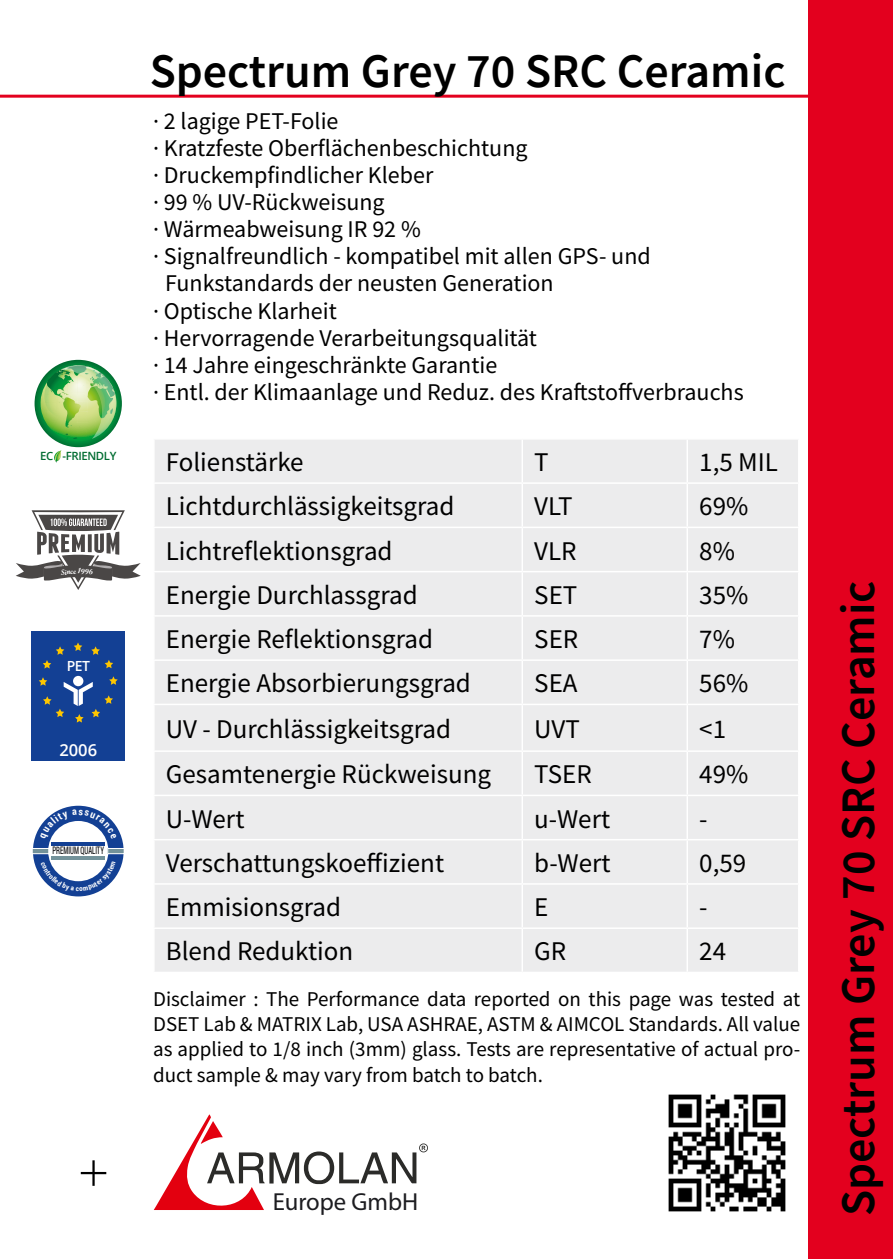
<style>
.page{position:relative;width:893px;height:1259px;background:#fff}
.page>*{position:absolute;margin:0;border:0;box-sizing:border-box;transform-origin:0 0}
.t1{font:600 48px "Source Sans Pro";color:#000}
.t2{font:27px "Source Sans Pro";color:#000}
.t3{font:24.6px "Myriad Pro";color:#1c1c20}
.t4{font:24px "Source Sans Pro";color:#000}
.t5{font:21px/25.2px "Source Sans Pro";color:#000;text-align:justify}
.t6{font:600 16.5px "Open Sans";color:#fff}
.t7{font:600 14.1px "Open Sans";color:#fff}
.t8{font:600 11.4px "Open Sans";letter-spacing:-.035em;color:#006c31}
.t9{font:10.5px "Roboto Condensed";color:#020204;scale:.66 1}
</style>
<div class="page">
<hr style="left:81px;top:1172px;width:25px;height:2px;background:#000">
<hr style="left:92px;top:1160px;width:3px;height:25px;background:#000">
<svg style="left:35px;top:360px;width:87px;height:87px"></svg>
<img style="left:39px;top:365px;width:78px;height:78px">
<svg style="left:54px;top:450px;width:8px;height:12px"></svg>
<div style="left:31px;top:631px;width:94px;height:130px;background:#134094"></div>
<svg style="left:43px;top:646px;width:21px;height:22px"></svg>
<svg style="left:74px;top:642px;width:8px;height:9px"></svg>
<svg style="left:91px;top:646px;width:22px;height:22px"></svg>
<svg style="left:39px;top:676px;width:79px;height:46px"></svg>
<div style="left:32px;top:848px;width:17px;height:6px;border:1px solid #fff"></div>
<div style="left:809px;top:0;width:84px;height:1259px;background:#e3001e"></div>
<svg style="left:419px;top:1143px;width:9px;height:9px"></svg>
<svg style="left:422px;top:1145px;width:4px;height:5px"></svg>
<svg style="left:154px;top:1114px;width:262px;height:96px"></svg>
<hr style="left:0;top:95px;width:809px;height:3px;background:#e3001e">
<div style="left:155px;top:440px;width:643px;height:531px;background:#ececed"></div>
<hr style="left:521px;top:439px;width:2px;height:43px;background:#fff">
<hr style="left:686px;top:439px;width:2px;height:43px;background:#fff">
<hr style="left:153px;top:482px;width:369px;height:2px;background:#fff">
<hr style="left:522px;top:482px;width:165px;height:2px;background:#fff">
<hr style="left:521px;top:484px;width:2px;height:42px;background:#fff">
<hr style="left:687px;top:482px;width:112px;height:2px;background:#fff">
<hr style="left:686px;top:484px;width:2px;height:42px;background:#fff">
<hr style="left:153px;top:526px;width:369px;height:2px;background:#fff">
<hr style="left:522px;top:526px;width:165px;height:2px;background:#fff">
<hr style="left:521px;top:528px;width:2px;height:43px;background:#fff">
<hr style="left:687px;top:526px;width:112px;height:2px;background:#fff">
<hr style="left:686px;top:528px;width:2px;height:43px;background:#fff">
<hr style="left:153px;top:571px;width:369px;height:1px;background:#fff">
<hr style="left:522px;top:571px;width:165px;height:1px;background:#fff">
<hr style="left:521px;top:572px;width:2px;height:43px;background:#fff">
<hr style="left:687px;top:571px;width:112px;height:1px;background:#fff">
<hr style="left:686px;top:572px;width:2px;height:43px;background:#fff">
<hr style="left:153px;top:615px;width:369px;height:1px;background:#fff">
<hr style="left:522px;top:615px;width:165px;height:1px;background:#fff">
<hr style="left:521px;top:616px;width:2px;height:43px;background:#fff">
<hr style="left:687px;top:615px;width:112px;height:1px;background:#fff">
<hr style="left:686px;top:616px;width:2px;height:43px;background:#fff">
<hr style="left:153px;top:659px;width:369px;height:2px;background:#fff">
<hr style="left:522px;top:659px;width:165px;height:2px;background:#fff">
<hr style="left:521px;top:661px;width:2px;height:42px;background:#fff">
<hr style="left:687px;top:659px;width:112px;height:2px;background:#fff">
<hr style="left:686px;top:661px;width:2px;height:42px;background:#fff">
<hr style="left:153px;top:703px;width:369px;height:2px;background:#fff">
<hr style="left:522px;top:703px;width:165px;height:2px;background:#fff">
<hr style="left:521px;top:705px;width:2px;height:45px;background:#fff">
<hr style="left:687px;top:703px;width:112px;height:2px;background:#fff">
<hr style="left:686px;top:705px;width:2px;height:45px;background:#fff">
<hr style="left:153px;top:750px;width:369px;height:2px;background:#fff">
<hr style="left:522px;top:750px;width:165px;height:2px;background:#fff">
<hr style="left:521px;top:752px;width:2px;height:42px;background:#fff">
<hr style="left:687px;top:750px;width:112px;height:2px;background:#fff">
<hr style="left:686px;top:752px;width:2px;height:42px;background:#fff">
<hr style="left:153px;top:794px;width:369px;height:2px;background:#fff">
<hr style="left:522px;top:794px;width:165px;height:2px;background:#fff">
<hr style="left:521px;top:796px;width:2px;height:43px;background:#fff">
<hr style="left:687px;top:794px;width:112px;height:2px;background:#fff">
<hr style="left:686px;top:796px;width:2px;height:43px;background:#fff">
<hr style="left:153px;top:839px;width:369px;height:1px;background:#fff">
<hr style="left:522px;top:839px;width:165px;height:1px;background:#fff">
<hr style="left:521px;top:840px;width:2px;height:43px;background:#fff">
<hr style="left:687px;top:839px;width:112px;height:1px;background:#fff">
<hr style="left:686px;top:840px;width:2px;height:43px;background:#fff">
<hr style="left:153px;top:883px;width:369px;height:1px;background:#fff">
<hr style="left:522px;top:883px;width:165px;height:1px;background:#fff">
<hr style="left:521px;top:884px;width:2px;height:43px;background:#fff">
<hr style="left:687px;top:883px;width:112px;height:1px;background:#fff">
<hr style="left:686px;top:884px;width:2px;height:43px;background:#fff">
<hr style="left:153px;top:927px;width:369px;height:2px;background:#fff">
<hr style="left:522px;top:927px;width:165px;height:2px;background:#fff">
<hr style="left:521px;top:929px;width:2px;height:42px;background:#fff">
<hr style="left:687px;top:927px;width:112px;height:2px;background:#fff">
<hr style="left:686px;top:929px;width:2px;height:42px;background:#fff">
<img style="left:668px;top:1094px;width:118px;height:118px">
<svg style="left:16px;top:510px;width:125px;height:80px"></svg>
<svg style="left:33px;top:805px;width:91px;height:91px"></svg>
<p class="t8" style="left:40px;top:448px;width:78px">EC -FRIENDLY</p>
<p class="t7" style="left:67px;top:656px;width:25px">PET</p>
<p class="t6" style="left:59px;top:738px;width:39px">2006</p>
<p class="t9" style="left:52px;top:843px;width:80px">PREMIUM QUALITY</p>
<h1 class="t1" style="left:150px;top:40px;width:637px">Spectrum Grey 70 SRC Ceramic</h1>
<p class="t4" style="left:153px;top:106px;width:187px">· 2 lagige PET-Folie</p>
<p class="t4" style="left:153px;top:133px;width:376px">· Kratzfeste Oberflächenbeschichtung</p>
<p class="t4" style="left:153px;top:160px;width:282px">· Druckempfindlicher Kleber</p>
<p class="t4" style="left:153px;top:187px;width:233px">· 99 % UV-Rückweisung</p>
<p class="t4" style="left:153px;top:214px;width:269px">· Wärmeabweisung IR 92 %</p>
<p class="t4" style="left:153px;top:241px;width:499px">· Signalfreundlich - kompatibel mit allen GPS- und</p>
<p class="t4" style="left:165px;top:268px;width:390px">Funkstandards der neusten Generation</p>
<p class="t4" style="left:153px;top:295px;width:185px">· Optische Klarheit</p>
<p class="t4" style="left:153px;top:322px;width:385px">· Hervorragende Verarbeitungsqualität</p>
<p class="t4" style="left:153px;top:349px;width:346px">· 14 Jahre eingeschränkte Garantie</p>
<p class="t4" style="left:153px;top:376px;width:592px">· Entl. der Klimaanlage und Reduz. des Kraftstoffverbrauchs</p>
<p class="t2" style="left:166px;top:445px;width:139px">Folienstärke</p>
<p class="t2" style="left:534px;top:445px;width:16px">T</p>
<p class="t2" style="left:699px;top:445px;width:80px">1,5 MIL</p>
<p class="t2" style="left:166px;top:489px;width:290px">Lichtdurchlässigkeitsgrad</p>
<p class="t2" style="left:534px;top:489px;width:40px">VLT</p>
<p class="t2" style="left:699px;top:489px;width:51px">69%</p>
<p class="t2" style="left:166px;top:533px;width:228px">Lichtreflektionsgrad</p>
<p class="t2" style="left:534px;top:533px;width:44px">VLR</p>
<p class="t2" style="left:699px;top:533px;width:37px">8%</p>
<p class="t2" style="left:166px;top:578px;width:253px">Energie Durchlassgrad</p>
<p class="t2" style="left:534px;top:578px;width:45px">SET</p>
<p class="t2" style="left:699px;top:578px;width:51px">35%</p>
<p class="t2" style="left:166px;top:622px;width:269px">Energie Reflektionsgrad</p>
<p class="t2" style="left:534px;top:622px;width:46px">SER</p>
<p class="t2" style="left:699px;top:622px;width:37px">7%</p>
<p class="t2" style="left:166px;top:666px;width:307px">Energie Absorbierungsgrad</p>
<p class="t2" style="left:534px;top:666px;width:45px">SEA</p>
<p class="t2" style="left:699px;top:666px;width:51px">56%</p>
<p class="t2" style="left:166px;top:712px;width:287px">UV - Durchlässigkeitsgrad</p>
<p class="t2" style="left:534px;top:712px;width:47px">UVT</p>
<p class="t2" style="left:699px;top:712px;width:28px">&lt;1</p>
<p class="t2" style="left:166px;top:757px;width:327px">Gesamtenergie Rückweisung</p>
<p class="t2" style="left:534px;top:757px;width:59px">TSER</p>
<p class="t2" style="left:699px;top:757px;width:51px">49%</p>
<p class="t2" style="left:166px;top:801px;width:80px">U-Wert</p>
<p class="t2" style="left:534px;top:801px;width:77px">u-Wert</p>
<p class="t2" style="left:699px;top:801px;width:10px">-</p>
<p class="t2" style="left:166px;top:846px;width:280px">Verschattungskoeffizient</p>
<p class="t2" style="left:534px;top:846px;width:78px">b-Wert</p>
<p class="t2" style="left:699px;top:846px;width:48px">0,59</p>
<p class="t2" style="left:166px;top:890px;width:177px">Emmisionsgrad</p>
<p class="t2" style="left:534px;top:890px;width:16px">E</p>
<p class="t2" style="left:699px;top:890px;width:10px">-</p>
<p class="t2" style="left:166px;top:934px;width:189px">Blend Reduktion</p>
<p class="t2" style="left:534px;top:934px;width:34px">GR</p>
<p class="t2" style="left:699px;top:934px;width:28px">24</p>
<p class="t5" style="left:153px;top:986px;width:649px">Disclaimer : The Performance data reported on this page was tested at DSET Lab &amp; MATRIX Lab, USA ASHRAE, ASTM &amp; AIMCOL Standards. All value as applied to 1/8 inch (3mm) glass. Tests are representative of actual pro&shy;duct sample &amp; may vary from batch to batch.</p>
<p class="t3" style="left:273px;top:1186px;width:147px">Europe GmbH</p>
<h1 class="t1" style="left:827px;top:1216px;width:637px;rotate:-90deg">Spectrum Grey 70 SRC Ceramic</h1>
</div>
